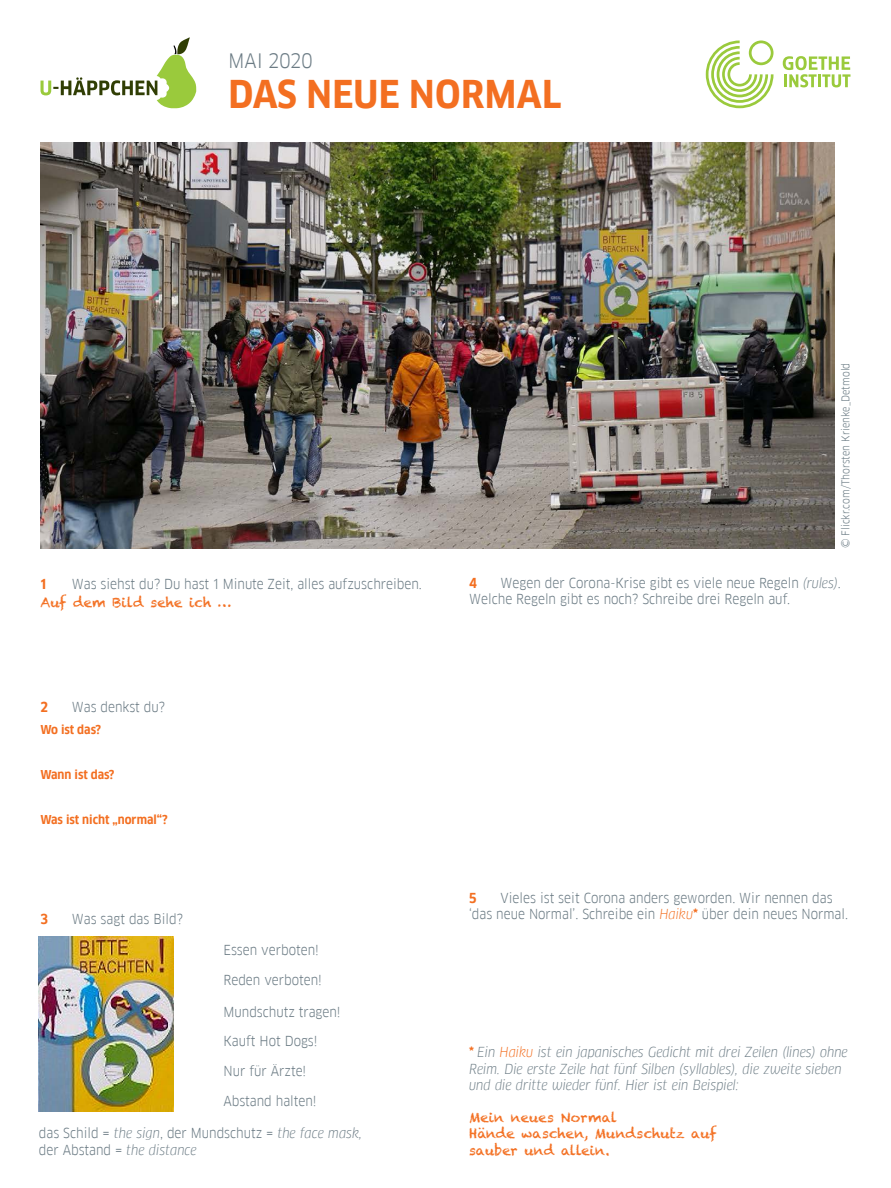
<style>
.page{position:relative;width:891px;height:1188px;background:#fff}
.page>*{position:absolute;margin:0;border:0;box-sizing:border-box;transform-origin:0 0}
.t1{font:700 37.5px "Goethe FF Clan";letter-spacing:.01em;color:#f36f21}
.t2{font:19.5px "Goethe FF Clan";letter-spacing:-.005em;color:#6b7b84}
.t3{font:13.5px/16.2px "Goethe FF Clan";color:#6b7b84}
.t4{font:italic 13.5px/16.2px "Goethe FF Clan";color:#6b7b84}
.t5{font:13.5px/16.2px "Chalkduster";color:#f36f21}
.t6{font:700 13.5px "Goethe FF Clan";color:#f36f21}
.t7{font:700 12px "Goethe FF Clan";color:#f36f21}
.t8{font:10.5px "Goethe FF Clan";color:#6b7b84}
.s1{font-style:italic}
.s2{font-style:italic;color:#f36f21}
.s3{font-weight:700;color:#f36f21}
.s4{font-weight:700;font-style:normal;color:#f36f21}
.s5{color:#f36f21}
</style>
<div class="page">
<img style="left:41px;top:142px;width:793px;height:406px">
<img style="left:39px;top:937px;width:134px;height:174px">
<svg style="left:706px;top:40px;width:68px;height:68px"></svg>
<svg style="left:783px;top:56px;width:67px;height:31px"></svg>
<svg style="left:40px;top:37px;width:156px;height:71px"></svg>
<h2 class="t2" style="left:229px;top:49px;width:86px">MAI 2020</h2>
<h1 class="t1" style="left:229px;top:73px;width:334px">DAS NEUE NORMAL</h1>
<p class="t8" style="left:839px;top:548px;width:187px;rotate:-90deg">© Flickr.com/Thorsten Krienke_Detmold</p>
<p class="t6" style="left:40px;top:577px;width:7px">1</p>
<p class="t3" style="left:72px;top:576px;width:351px">Was siehst du? Du hast 1 Minute Zeit, alles aufzuschreiben.</p>
<p class="t5" style="left:40px;top:595px;width:193px">Auf dem Bild sehe ich …</p>
<p class="t6" style="left:40px;top:699px;width:9px">2</p>
<p class="t3" style="left:72px;top:699px;width:95px">Was denkst du?</p>
<p class="t7" style="left:40px;top:723px;width:62px">Wo ist das?</p>
<p class="t7" style="left:40px;top:768px;width:76px">Wann ist das?</p>
<p class="t7" style="left:40px;top:813px;width:129px">Was ist nicht „normal“?</p>
<p class="t6" style="left:40px;top:911px;width:9px">3</p>
<p class="t3" style="left:72px;top:911px;width:112px">Was sagt das Bild?</p>
<p class="t3" style="left:223px;top:942px;width:97px">Essen verboten!</p>
<p class="t3" style="left:223px;top:972px;width:100px">Reden verboten!</p>
<p class="t3" style="left:223px;top:1003px;width:119px">Mundschutz tragen!</p>
<p class="t3" style="left:223px;top:1027px;width:96px;line-height:29.5px">Kauft Hot Dogs!<br>Nur für Ärzte!<br>Abstand halten!</p>
<p class="t3" style="left:39px;top:1125px;width:325px">das Schild = <span class="s1">the sign</span>, der Mundschutz = <span class="s1">the face mask, </span>der Abstand = <span class="s1">the distance</span></p>
<p class="t3" style="left:469px;top:575px;width:373px;text-indent:31px">Wegen der Corona-Krise gibt es viele neue Regeln <span class="s1">(rules)</span>.<br>Welche Regeln gibt es noch? Schreibe drei Regeln auf.</p>
<p class="t6" style="left:469px;top:575px;width:9px">4</p>
<p class="t3" style="left:469px;top:890px;width:381px;text-indent:31px">Vieles ist seit Corona anders geworden. Wir nennen das ‘das neue Normal’. Schreibe ein <span class="s2">Haiku</span><span class="s3">*</span> über dein neues Normal.</p>
<p class="t6" style="left:469px;top:890px;width:9px">5</p>
<p class="t4" style="left:469px;top:1044px;width:380px"><span class="s4">*</span> Ein <span class="s5">Haiku</span> ist ein japanisches Gedicht mit drei Zeilen (lines) ohne<br>Reim. Die erste Zeile hat fünf Silben (syllables), die zweite sieben und die dritte wieder fünf. Hier ist ein Beispiel:</p>
<p class="t5" style="left:469px;top:1109px;width:249px">Mein neues Normal<br>Hände waschen, Mundschutz auf sauber und allein.</p>
</div>
